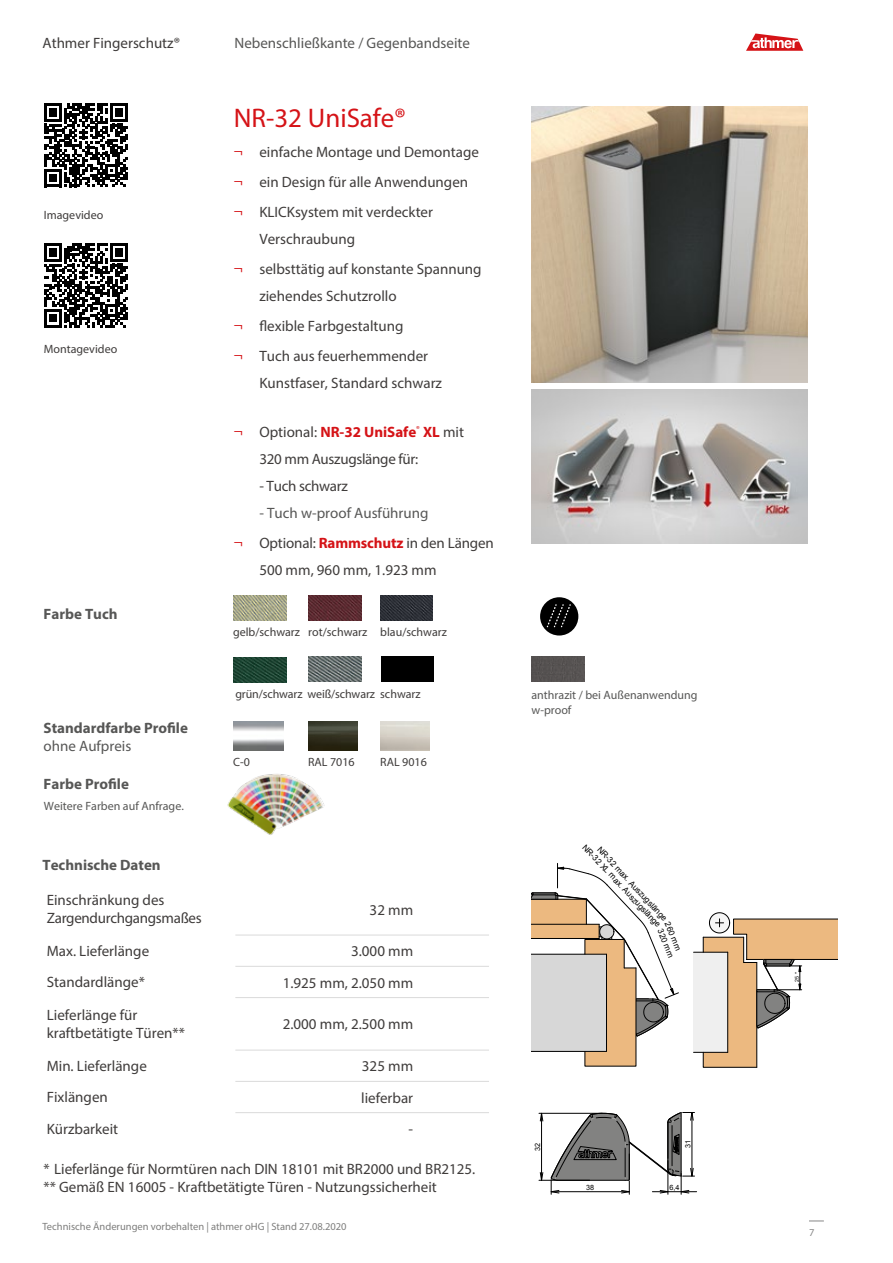
<style>
.page{position:relative;width:893px;height:1263px;background:#fff}
.page>*{position:absolute;margin:0;border:0;box-sizing:border-box;transform-origin:0 0}
.t1{font:27px "Myriad Pro";color:#d51317}
.t2{font:15px/30px "Myriad Pro";color:#3f3c3b}
.t3{font:15px/18px "Myriad Pro";letter-spacing:-.02em;color:#3f3c3b}
.t4{font:15px/30px "Myriad Pro";color:#575756}
.t5{font:700 15px "Myriad Pro";color:#575756}
.t6{font:12px "Myriad Pro";color:#3f3c3b}
.t7{font:12px/14.4px "Myriad Pro";color:#575756}
.t8{font:10.5px "Myriad Pro";color:#7e7e7d}
.t9{font:10.5px "Myriad Pro";color:#878787}
.t10{font:8.25px/9.1px "Arial";color:#000;text-align:right}
.t11{font:7.2px "Arial";color:#000}
.t12{font:5.25px "Arial";color:#000}
.s1{color:#d51317}
.s2{font-weight:700;color:#d51317}
.s3{color:#3f3c3b}
</style>
<div class="page">
<svg style="left:809px;top:1220px;width:15px;height:1px"></svg>
<svg style="left:746px;top:33px;width:57px;height:18px"></svg>
<img style="left:531px;top:106px;width:277px;height:277px">
<hr style="left:235px;top:935px;width:254px;height:1px;background:#dadada">
<hr style="left:235px;top:966px;width:254px;height:1px;background:#dadada">
<hr style="left:235px;top:997px;width:254px;height:1px;background:#dadada">
<hr style="left:235px;top:1050px;width:254px;height:1px;background:#dadada">
<hr style="left:235px;top:1081px;width:254px;height:1px;background:#dadada">
<hr style="left:235px;top:1112px;width:254px;height:1px;background:#dadada">
<img style="left:234px;top:595px;width:53px;height:26px">
<img style="left:308px;top:656px;width:53px;height:25px">
<img style="left:234px;top:722px;width:49px;height:28px">
<img style="left:309px;top:595px;width:52px;height:26px">
<div style="left:381px;top:656px;width:52px;height:25px;background:#000"></div>
<img style="left:380px;top:595px;width:53px;height:26px">
<img style="left:308px;top:722px;width:49px;height:28px">
<img style="left:234px;top:657px;width:53px;height:26px">
<img style="left:531px;top:656px;width:53px;height:25px">
<svg style="left:531px;top:863px;width:148px;height:203px"></svg>
<div style="left:694px;top:952px;width:34px;height:100px;background:#efefef"></div>
<hr style="left:694px;top:1052px;width:34px;height:1px;background:#000">
<hr style="left:694px;top:952px;width:34px;height:1px;background:#000">
<svg style="left:703px;top:912px;width:135px;height:155px"></svg>
<hr style="left:652px;top:1191px;width:45px;height:1px;background:#000">
<hr style="left:539px;top:1180px;width:51px;height:1px;background:#000">
<hr style="left:539px;top:1113px;width:63px;height:1px;background:#000">
<svg style="left:540px;top:1172px;width:3px;height:9px"></svg>
<svg style="left:540px;top:1112px;width:3px;height:9px"></svg>
<hr style="left:541px;top:1113px;width:1px;height:67px;background:#000">
<svg style="left:549px;top:1112px;width:145px;height:82px"></svg>
<hr style="left:692px;top:1112px;width:1px;height:64px;background:#000">
<img style="left:531px;top:390px;width:277px;height:154px">
<img style="left:227px;top:774px;width:98px;height:61px">
<div style="left:540px;top:597px;width:38px;height:38px;background:#000;border-radius:50%"></div>
<svg style="left:547px;top:605px;width:24px;height:22px"></svg>
<svg style="left:44px;top:104px;width:84px;height:83px"></svg>
<svg style="left:44px;top:244px;width:84px;height:83px"></svg>
<p class="t2" style="left:43px;top:28px;width:139px">Athmer Fingerschutz®</p>
<p class="t4" style="left:235px;top:28px;width:237px">Nebenschließkante / Gegenbandseite</p>
<p class="t6" style="left:44px;top:208px;width:61px">Imagevideo</p>
<p class="t6" style="left:44px;top:342px;width:75px">Montagevideo</p>
<p class="t5" style="left:44px;top:604px;width:75px">Farbe Tuch</p>
<p class="t5" style="left:44px;top:718px;width:146px">Standardfarbe Profile</p>
<p class="t4" style="left:44px;top:731px;width:89px">ohne Aufpreis</p>
<p class="t5" style="left:44px;top:775px;width:87px">Farbe Profile</p>
<p class="t7" style="left:44px;top:799px;width:141px">Weitere Farben auf Anfrage.</p>
<p class="t5" style="left:43px;top:855px;width:120px">Technische Daten</p>
<p class="t3" style="left:47px;top:890px;width:157px">Einschränkung des<br>Zargendurchgangsmaßes</p>
<p class="t2" style="left:47px;top:935px;width:104px;line-height:31.2px">Max. Lieferlänge<br>Standardlänge*</p>
<p class="t2" style="left:47px;top:1005px;width:140px;line-height:18px">Lieferlänge für kraftbetätigte Türen**</p>
<p class="t2" style="left:47px;top:1049px;width:102px;line-height:31.5px">Min. Lieferlänge<br>Fixlängen<br>Kürzbarkeit</p>
<h1 class="t1" style="left:234px;top:101px;width:173px">NR-32 UniSafe®</h1>
<p class="t2" style="left:234px;top:136px;width:247px"><span class="s1">¬</span> einfache Montage und Demontage <span class="s1">¬</span> ein Design für alle Anwendungen <span class="s1">¬</span> KLICKsystem mit verdeckter</p>
<p class="t2" style="left:234px;top:223px;width:249px;text-indent:26px">Verschraubung<br><span class="s1">¬</span> selbsttätig auf konstante Spannung</p>
<p class="t2" style="left:234px;top:280px;width:196px;text-indent:26px">ziehendes Schutzrollo<br><span class="s1">¬</span> flexible Farbgestaltung<br><span class="s1">¬</span> Tuch aus feuerhemmender</p>
<p class="t2" style="left:259px;top:367px;width:184px">Kunstfaser, Standard schwarz</p>
<p class="t3" style="left:259px;top:418px;width:206px;line-height:27px;text-indent:-26px"><span class="s1">¬</span> Optional: <span class="s2">NR-32 UniSafe</span><sup>®</sup> <span class="s2">XL</span> mit<br>320 mm Auszugslänge für:</p>
<p class="t3" style="left:259px;top:477px;width:90px">- Tuch schwarz</p>
<p class="t4" style="left:234px;top:498px;width:262px;text-indent:26px">- Tuch w-proof Ausführung<br><span class="s1">¬</span> <span class="s3">Optional:</span> <span class="s2">Rammschutz</span> <span class="s3">in den Längen</span></p>
<p class="t2" style="left:259px;top:555px;width:179px">500 mm, 960 mm, 1.923 mm</p>
<p class="t6" style="left:233px;top:625px;width:136px">gelb/schwarz rot/schwarz</p>
<p class="t6" style="left:380px;top:625px;width:68px">blau/schwarz</p>
<p class="t6" style="left:235px;top:686px;width:187px">grün/schwarz weiß/schwarz schwarz</p>
<p class="t6" style="left:233px;top:754px;width:18px">C-0</p>
<p class="t6" style="left:308px;top:754px;width:48px">RAL 7016</p>
<p class="t6" style="left:380px;top:754px;width:48px">RAL 9016</p>
<p class="t2" style="left:370px;top:894px;width:45px">32 mm</p>
<p class="t2" style="left:283px;top:935px;width:132px;line-height:31.2px;text-align:right">3.000 mm<br>1.925 mm, 2.050 mm</p>
<p class="t2" style="left:283px;top:1009px;width:132px">2.000 mm, 2.500 mm</p>
<p class="t2" style="left:361px;top:1050px;width:54px;line-height:31.3px;text-align:right">325 mm lieferbar -</p>
<p class="t2" style="left:44px;top:1160px;width:433px;line-height:18px">* Lieferlänge für Normtüren nach DIN 18101 mit BR2000 und BR2125. ** Gemäß EN 16005 - Kraftbetätigte Türen - Nutzungssicherheit</p>
<p class="t8" style="left:43px;top:1220px;width:306px">Technische Änderungen vorbehalten | athmer oHG | Stand 27.08.2020</p>
<p class="t7" style="left:531px;top:688px;width:167px">anthrazit / bei Außenanwendung w-proof</p>
<p class="t10" style="left:594px;top:836px;width:112px;rotate:47deg">NR-32 max. Auszugslänge<br>NR-32 XL max. Auszugslänge</p>
<p class="t10" style="left:671px;top:920px;width:35px;text-align:center;rotate:67deg">260 mm<br>320 mm</p>
<p class="t11" style="left:533px;top:1151px;width:10px;rotate:-90deg">32</p>
<p class="t11" style="left:683px;top:1148px;width:10px;rotate:-90deg">31</p>
<p class="t11" style="left:586px;top:1183px;width:10px">38</p>
<p class="t11" style="left:669px;top:1183px;width:12px">6,4</p>
<p class="t12" style="left:794px;top:981px;width:11px;rotate:-90deg">25 *</p>
<p class="t9" style="left:809px;top:1226px;width:7px">7</p>
</div>
